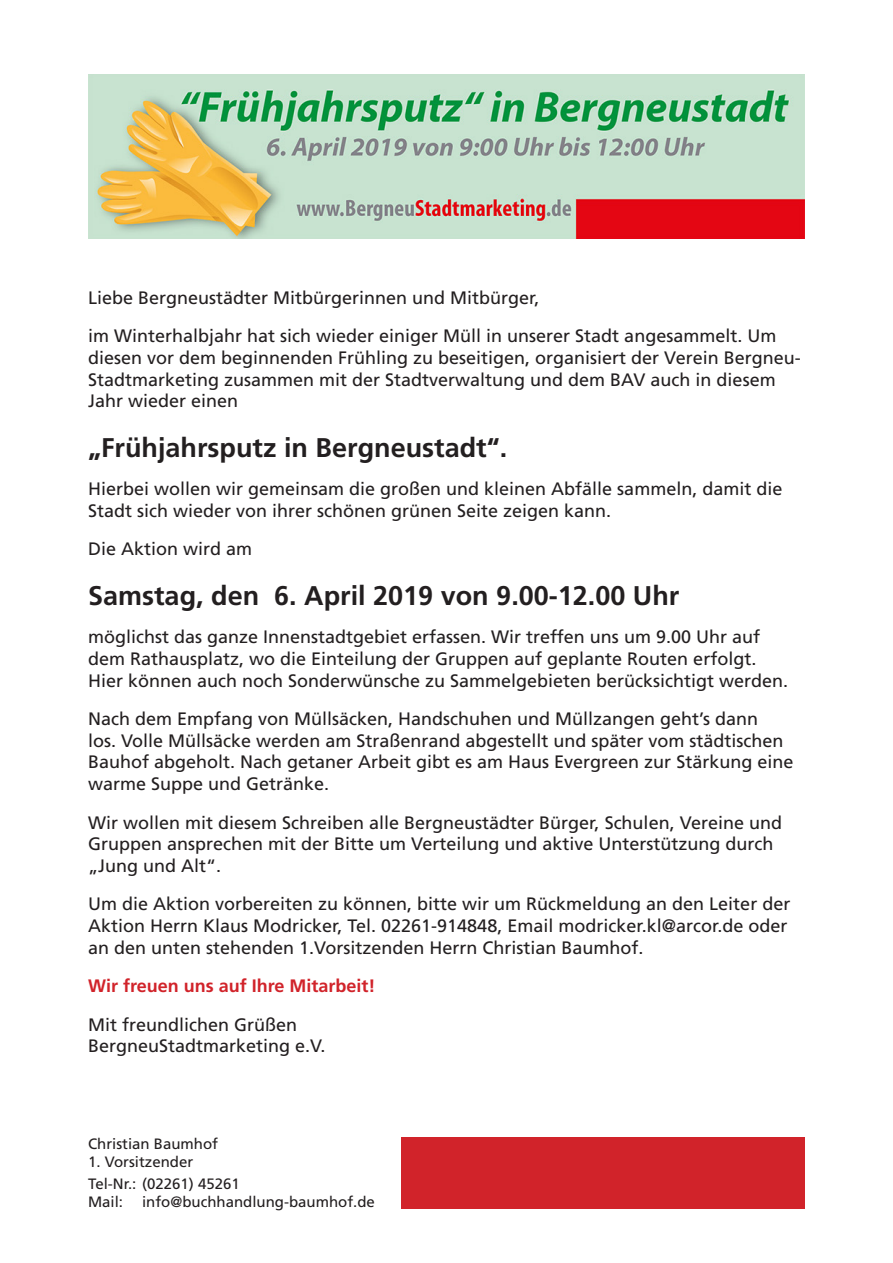
<style>
.page{position:relative;width:893px;height:1263px;background:#fff}
.page>*{position:absolute;margin:0;border:0;box-sizing:border-box;transform-origin:0 0}
.t1{font:700 27px "Frutiger";color:#231f20}
.t2{font:18px/21.6px "Frutiger";color:#231f20}
.t3{font:700 18px "Frutiger";color:#d1232a}
.t4{font:15px/18px "Frutiger";color:#231f20}
</style>
<div class="page">
<div style="left:402px;top:1137px;width:403px;height:72px;background:#d1232a"></div>
<img style="left:88px;top:75px;width:717px;height:163px">
<p class="t2" style="left:88px;top:286px;width:453px">Liebe Bergneustädter Mitbürgerinnen und Mitbürger,</p>
<p class="t2" style="left:88px;top:325px;width:714px">im Winterhalbjahr hat sich wieder einiger Müll in unserer Stadt angesammelt. Um diesen vor dem beginnenden Frühling zu beseitigen, organisiert der Verein Bergneu-Stadtmarketing zusammen mit der Stadtverwaltung und dem BAV auch in diesem Jahr wieder einen</p>
<p class="t1" style="left:88px;top:431px;width:421px">„Frühjahrsputz in Bergneustadt“.</p>
<p class="t2" style="left:88px;top:478px;width:696px">Hierbei wollen wir gemeinsam die großen und kleinen Abfälle sammeln, damit die<br>Stadt sich wieder von ihrer schönen grünen Seite zeigen kann.</p>
<p class="t2" style="left:88px;top:538px;width:166px">Die Aktion wird am</p>
<p class="t1" style="left:88px;top:579px;width:593px">Samstag, den 6. April 2019 von 9.00-12.00 Uhr</p>
<p class="t2" style="left:88px;top:626px;width:702px">möglichst das ganze Innenstadtgebiet erfassen. Wir treffen uns um 9.00 Uhr auf dem Rathausplatz, wo die Einteilung der Gruppen auf geplante Routen erfolgt.<br>Hier können auch noch Sonderwünsche zu Sammelgebieten berücksichtigt werden.</p>
<p class="t2" style="left:88px;top:708px;width:707px">Nach dem Empfang von Müllsäcken, Handschuhen und Müllzangen geht’s dann<br>los. Volle Müllsäcke werden am Straßenrand abgestellt und später vom städtischen Bauhof abgeholt. Nach getaner Arbeit gibt es am Haus Evergreen zur Stärkung eine warme Suppe und Getränke.</p>
<p class="t2" style="left:88px;top:811px;width:695px">Wir wollen mit diesem Schreiben alle Bergneustädter Bürger, Schulen, Vereine und<br>Gruppen ansprechen mit der Bitte um Verteilung und aktive Unterstützung durch „Jung und Alt“.</p>
<p class="t2" style="left:88px;top:893px;width:704px">Um die Aktion vorbereiten zu können, bitte wir um Rückmeldung an den Leiter der<br>Aktion Herrn Klaus Modricker, Tel. 02261-914848, Email modricker.kl@arcor.de oder an den unten stehenden 1.Vorsitzenden Herrn Christian Baumhof.</p>
<p class="t3" style="left:88px;top:975px;width:289px">Wir freuen uns auf Ihre Mitarbeit!</p>
<p class="t2" style="left:88px;top:1014px;width:239px">Mit freundlichen Grüßen<br>BergneuStadtmarketing e.V.</p>
<p class="t4" style="left:88px;top:1135px;width:132px">Christian Baumhof</p>
<p class="t4" style="left:88px;top:1153px;width:107px">1. Vorsitzender</p>
<p class="t4" style="left:88px;top:1175px;width:153px">Tel-Nr.: (02261) 45261<br>Mail:</p>
<p class="t4" style="left:142px;top:1193px;width:234px">info@buchhandlung-baumhof.de</p>
</div>
